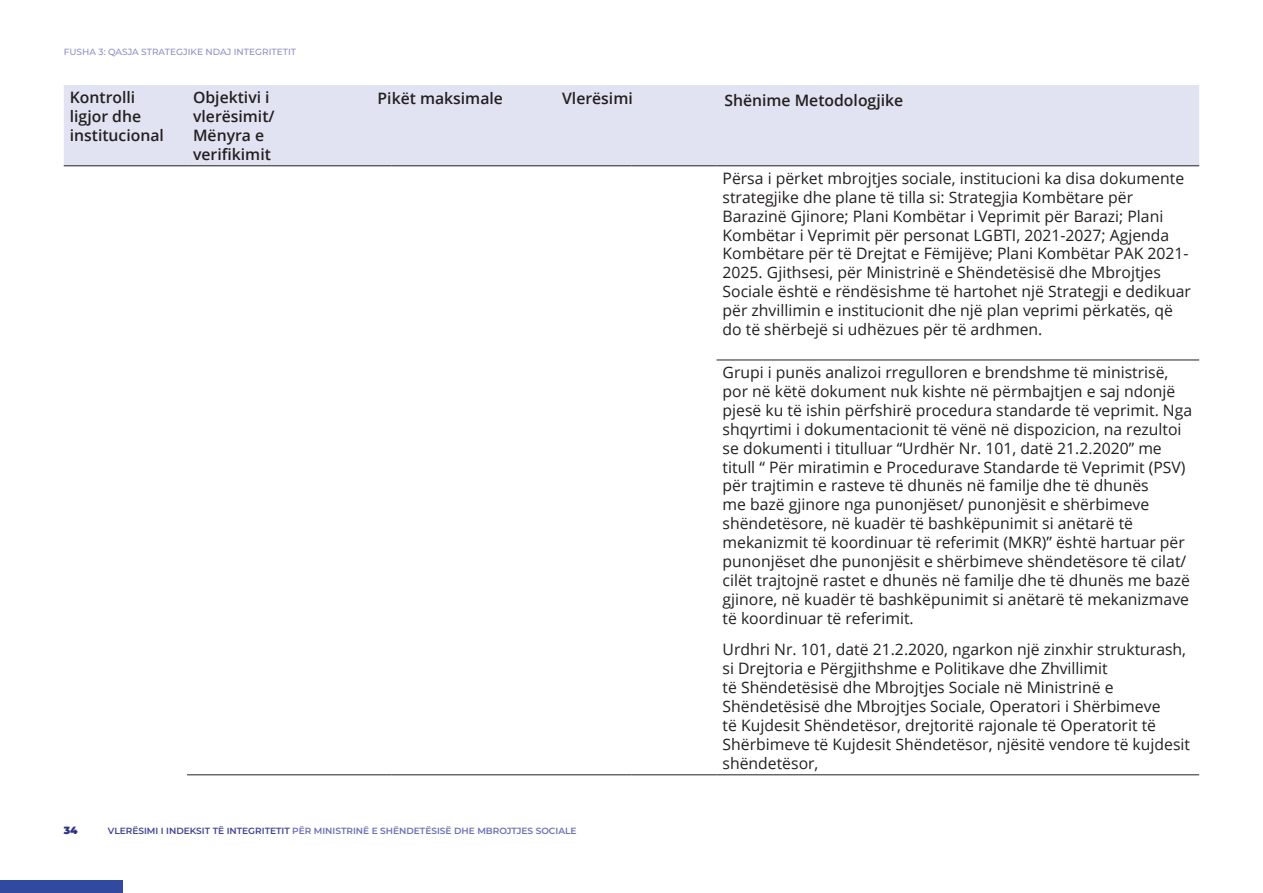
<style>
.page{position:relative;width:1263px;height:893px;background:#fff}
.page>*{position:absolute;margin:0;border:0;box-sizing:border-box;transform-origin:0 0}
.t1{font:15.75px/18.9px "Open Sans";color:#231f20}
.t2{font:600 15.75px/18.9px "Open Sans";color:#231f20}
.t3{font:900 10.5px "Montserrat";color:#2d328b}
.t4{font:600 9px "Montserrat";color:#6a70b5}
.t5{font:500 9px "Montserrat";color:#8d8fc6}
.s1{color:#3e4293}
</style>
<div class="page">
<div style="left:0;top:880px;width:122px;height:13px;background:#314a9f"></div>
<div style="left:64px;top:85px;width:1135px;height:81px;background:#e2e3f2"></div>
<hr style="left:716px;top:360px;width:483px;height:1px;background:#231f20">
<hr style="left:187px;top:774px;width:117px;height:1px;background:#231f20">
<hr style="left:304px;top:774px;width:87px;height:1px;background:#231f20">
<hr style="left:391px;top:774px;width:240px;height:1px;background:#231f20">
<hr style="left:631px;top:774px;width:85px;height:1px;background:#231f20">
<hr style="left:716px;top:774px;width:483px;height:1px;background:#231f20">
<hr style="left:64px;top:166px;width:123px;height:1px;background:#231f20">
<hr style="left:187px;top:166px;width:117px;height:1px;background:#231f20">
<hr style="left:304px;top:166px;width:87px;height:1px;background:#231f20">
<hr style="left:391px;top:166px;width:240px;height:1px;background:#231f20">
<hr style="left:631px;top:166px;width:85px;height:1px;background:#231f20">
<hr style="left:716px;top:166px;width:483px;height:1px;background:#231f20">
<p class="t5" style="left:64px;top:46px;width:234px">FUSHA 3: QASJA STRATEGJIKE NDAJ INTEGRITETIT</p>
<p class="t2" style="left:70px;top:88px;width:96px">Kontrolli ligjor dhe institucional</p>
<p class="t2" style="left:193px;top:88px;width:83px">Objektivi i vlerësimit/<br>Mënyra e verifikimit</p>
<p class="t2" style="left:724px;top:90px;width:180px">Shënime Metodologjike</p>
<p class="t1" style="left:722px;top:168px;width:470px">Përsa i përket mbrojtjes sociale, institucioni ka disa dokumente strategjike dhe plane të tilla si: Strategjia Kombëtare për Barazinë Gjinore; Plani Kombëtar i Veprimit për Barazi; Plani Kombëtar i Veprimit për personat LGBTI, 2021-2027; Agjenda Kombëtare për të Drejtat e Fëmijëve; Plani Kombëtar PAK 2021- 2025. Gjithsesi, për Ministrinë e Shëndetësisë dhe Mbrojtjes Sociale është e rëndësishme të hartohet një Strategji e dedikuar për zhvillimin e institucionit dhe një plan veprimi përkatës, që do të shërbejë si udhëzues për të ardhmen.</p>
<p class="t1" style="left:722px;top:362px;width:471px">Grupi i punës analizoi rregulloren e brendshme të ministrisë, por në këtë dokument nuk kishte në përmbajtjen e saj ndonjë pjesë ku të ishin përfshirë procedura standarde të veprimit. Nga shqyrtimi i dokumentacionit të vënë në dispozicion, na rezultoi se dokumenti i titulluar “Urdhër Nr. 101, datë 21.2.2020” me titull “ Për miratimin e Procedurave Standarde të Veprimit (PSV) për trajtimin e rasteve të dhunës në familje dhe të dhunës<br>me bazë gjinore nga punonjëset/ punonjësit e shërbimeve shëndetësore, në kuadër të bashkëpunimit si anëtarë të mekanizmit të koordinuar të referimit (MKR)” është hartuar për punonjëset dhe punonjësit e shërbimeve shëndetësore të cilat/ cilët trajtojnë rastet e dhunës në familje dhe të dhunës me bazë gjinore, në kuadër të bashkëpunimit si anëtarë të mekanizmave të koordinuar të referimit.</p>
<p class="t1" style="left:722px;top:640px;width:469px">Urdhri Nr. 101, datë 21.2.2020, ngarkon një zinxhir strukturash, si Drejtoria e Përgjithshme e Politikave dhe Zhvillimit<br>të Shëndetësisë dhe Mbrojtjes Sociale në Ministrinë e Shëndetësisë dhe Mbrojtjes Sociale, Operatori i Shërbimeve<br>të Kujdesit Shëndetësor, drejtoritë rajonale të Operatorit të Shërbimeve të Kujdesit Shëndetësor, njësitë vendore të kujdesit shëndetësor,</p>
<p class="t2" style="left:378px;top:89px;width:127px">Pikët maksimale</p>
<p class="t2" style="left:562px;top:89px;width:72px">Vlerësimi</p>
<p class="t3" style="left:64px;top:822px;width:15px">34</p>
<p class="t4" style="left:108px;top:824px;width:470px"><span class="s1">VLERËSIMI I INDEKSIT TË INTEGRITETIT</span> PËR MINISTRINË E SHËNDETËSISË DHE MBROJTJES SOCIALE</p>
</div>
